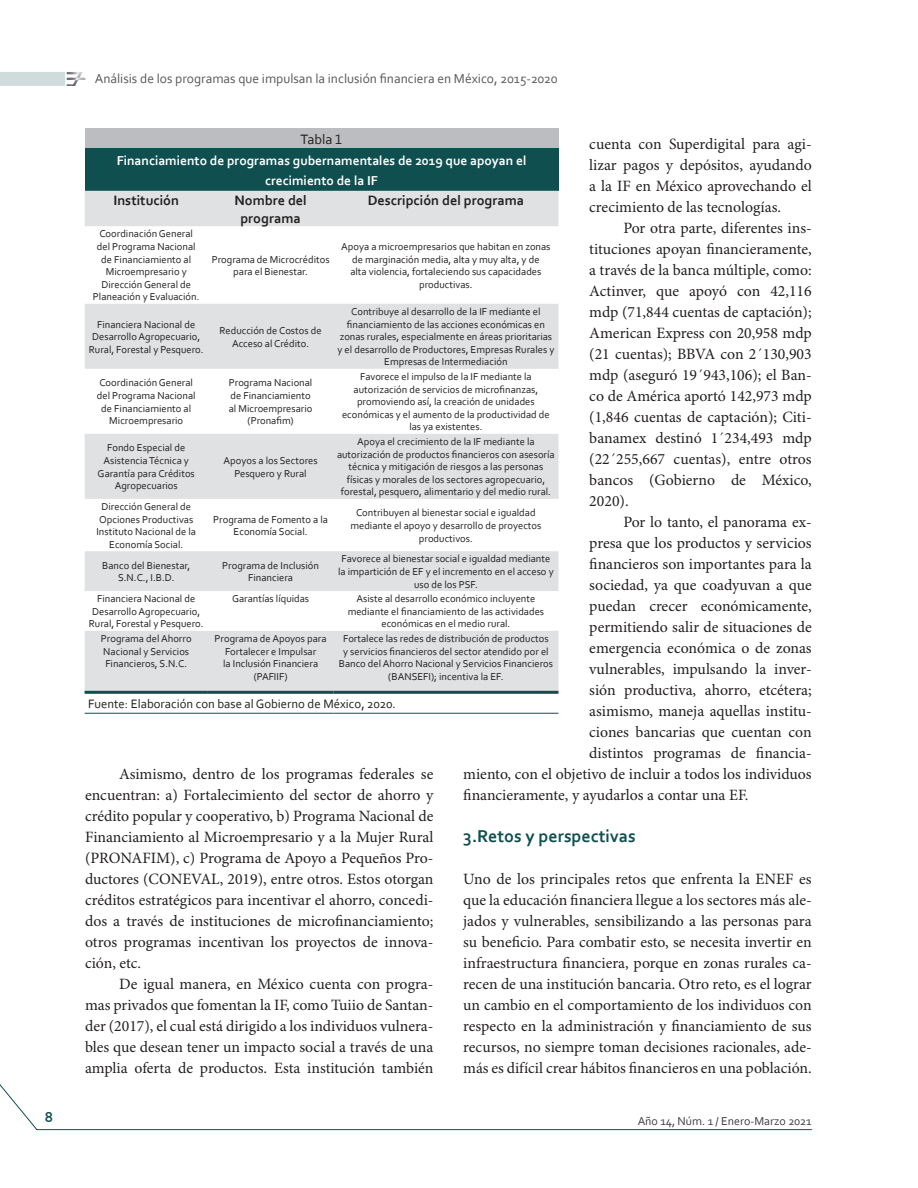
<style>
.page{position:relative;width:918px;height:1188px;background:#fff}
.page>*{position:absolute;margin:0;border:0;box-sizing:border-box;transform-origin:0 0}
.Subtítulos_artículos{font:700 18px "Corbel";color:#104f50}
.Texto_general{font:15.75px/21px "Minion Pro";color:#231f20;text-align:justify}
.Texto_gral-1er_párra{font:15.75px/21px "Minion Pro";color:#231f20;text-align:justify}
.t1{font:700 15px "Corbel";color:#104f50}
.Tablas-gral_-centro{font:700 14.25px/18px "Corbel";color:#231f20;text-align:center}
.Tablas-gral{font:14.25px "Corbel";color:#231f20}
.Tabla-título{font:700 13.5px/20.2px "Corbel";color:#fff;text-align:center}
.t2{font:13.5px "Corbel";color:#57585a}
.Tabla-pies{font:12.75px "Corbel";color:#231f20}
.t3{font:12px "Corbel";color:#3e3e3f}
.Tablas-indicadores{font:10.5px/12.6px "Corbel";color:#231f20;text-align:center}
</style>
<div class="page">
<div style="left:0;top:72px;width:65px;height:14px;background:#d0dcdc"></div>
<svg style="left:0;top:1084px;width:812px;height:46px"></svg>
<img style="left:67px;top:72px;width:19px;height:14px">
<div style="left:85px;top:128px;width:473px;height:21px;background:#bcbdc0"></div>
<div style="left:85px;top:149px;width:473px;height:42px;background:#104f50"></div>
<svg style="left:85px;top:191px;width:473px;height:500px;fill:#dfe1e2"></svg>
<hr style="left:85px;top:691px;width:123px;height:3px;background:#104f50">
<hr style="left:208px;top:691px;width:125px;height:3px;background:#104f50">
<hr style="left:333px;top:691px;width:225px;height:3px;background:#104f50">
<hr style="left:85px;top:713px;width:123px;height:1px;background:#104f50">
<hr style="left:208px;top:713px;width:125px;height:1px;background:#104f50">
<hr style="left:333px;top:713px;width:225px;height:1px;background:#104f50">
<p class="t2" style="left:95px;top:70px;width:465px">Análisis de los programas que impulsan la inclusión financiera en México, 2015-2020</p>
<p class="Tablas-gral" style="left:301px;top:130px;width:43px">Tabla 1</p>
<p class="Tabla-título" style="left:117px;top:150px;width:411px">Financiamiento de programas gubernamentales de 2019 que apoyan el crecimiento de la IF</p>
<p class="Tablas-gral_-centro" style="left:113px;top:191px;width:67px">Institución</p>
<p class="Tablas-gral_-centro" style="left:234px;top:191px;width:74px">Nombre del programa</p>
<p class="Tablas-gral_-centro" style="left:368px;top:191px;width:158px">Descripción del programa</p>
<p class="Tablas-indicadores" style="left:93px;top:227px;width:108px">Coordinación General del Programa Nacional de Financiamiento al<br>Microempresario y<br>Dirección General de<br>Planeación y Evaluación.</p>
<p class="Texto_general" style="left:589px;top:134px;width:224px">cuenta con Superdigital para agi&shy;lizar pagos y depósitos, ayudando a la IF en México aprovechando el crecimiento de las tecnologías.</p>
<p class="Texto_general" style="left:589px;top:218px;width:224px;text-indent:34px">Por otra parte, diferentes ins&shy;tituciones apoyan financieramente, a través de la banca múltiple, como:<br>Actinver, que apoyó con 42,116 mdp (71,844 cuentas de captación); American Express con 20,958 mdp (21 cuentas); BBVA con 2´130,903 mdp (aseguró 19´943,106); el Ban&shy;co de América aportó 142,973 mdp (1,846 cuentas de captación); Citi&shy;banamex destinó 1´234,493 mdp (22´255,667 cuentas), entre otros bancos (Gobierno de México, 2020).</p>
<p class="Texto_general" style="left:623px;top:512px;width:190px">Por lo tanto, el panorama ex-</p>
<p class="Texto_general" style="left:589px;top:533px;width:224px">presa que los productos y servicios</p>
<p class="Texto_general" style="left:589px;top:554px;width:224px">financieros son importantes para la</p>
<p class="Texto_general" style="left:589px;top:575px;width:224px">sociedad, ya que coadyuvan a que</p>
<p class="Texto_general" style="left:589px;top:596px;width:224px">puedan crecer económicamente,</p>
<p class="Texto_general" style="left:589px;top:617px;width:224px">permitiendo salir de situaciones de</p>
<p class="Texto_general" style="left:589px;top:638px;width:224px">emergencia económica o de zonas</p>
<p class="Texto_general" style="left:589px;top:659px;width:224px">vulnerables, impulsando la inver-</p>
<p class="Texto_general" style="left:589px;top:680px;width:224px">sión productiva, ahorro, etcétera;</p>
<p class="Texto_general" style="left:589px;top:701px;width:224px">asimismo, maneja aquellas institu-</p>
<p class="Texto_general" style="left:589px;top:722px;width:224px">ciones bancarias que cuentan con</p>
<p class="Texto_general" style="left:589px;top:743px;width:224px">distintos programas de financia-</p>
<p class="Texto_general" style="left:463px;top:764px;width:350px">miento, con el objetivo de incluir a todos los individuos</p>
<p class="Texto_general" style="left:463px;top:785px;width:287px">financieramente, y ayudarlos a contar una EF.</p>
<p class="Subtítulos_artículos" style="left:463px;top:824px;width:174px">3.Retos y perspectivas</p>
<p class="Texto_gral-1er_párra" style="left:463px;top:869px;width:350px">Uno de los principales retos que enfrenta la ENEF es que la educación financiera llegue a los sectores más ale&shy;jados y vulnerables, sensibilizando a las personas para su beneficio. Para combatir esto, se necesita invertir en infraestructura financiera, porque en zonas rurales ca&shy;recen de una institución bancaria. Otro reto, es el lograr un cambio en el comportamiento de los individuos con respecto en la administración y financiamiento de sus recursos, no siempre toman decisiones racionales, ade&shy;más es difícil crear hábitos financieros en una población.</p>
<p class="Tablas-indicadores" style="left:341px;top:240px;width:211px">Apoya a microempresarios que habitan en zonas de marginación media, alta y muy alta, y de<br>alta violencia, fortaleciendo sus capacidades productivas.</p>
<p class="Tablas-indicadores" style="left:212px;top:253px;width:119px">Programa de Microcréditos para el Bienestar.</p>
<p class="Tablas-indicadores" style="left:337px;top:305px;width:218px">Contribuye al desarrollo de la IF mediante el financiamiento de las acciones económicas en zonas rurales, especialmente en áreas prioritarias y el desarrollo de Productores, Empresas Rurales y Empresas de Intermediación</p>
<p class="Tablas-indicadores" style="left:89px;top:318px;width:116px">Financiera Nacional de<br>Desarrollo Agropecuario,<br>Rural, Forestal y Pesquero.</p>
<p class="Tablas-indicadores" style="left:220px;top:324px;width:104px">Reducción de Costos de<br>Acceso al Crédito.</p>
<p class="Tablas-indicadores" style="left:97px;top:376px;width:100px">Coordinación General del Programa Nacional de Financiamiento al<br>Microempresario</p>
<p class="Tablas-indicadores" style="left:229px;top:376px;width:85px">Programa Nacional de Financiamiento al Microempresario (Pronafim)</p>
<p class="Tablas-indicadores" style="left:342px;top:370px;width:209px">Favorece el impulso de la IF mediante la autorización de servicios de microfinanzas, promoviendo así, la creación de unidades económicas y el aumento de la productividad de las ya existentes.</p>
<p class="Tablas-indicadores" style="left:98px;top:441px;width:99px">Fondo Especial de<br>AsistenciaTécnica y<br>Garantía para Créditos<br>Agropecuarios</p>
<p class="Tablas-indicadores" style="left:337px;top:435px;width:219px">Apoya el crecimiento de la IF mediante la autorización de productos financieros con asesoría técnica y mitigación de riesgos a las personas físicas y morales de los sectores agropecuario, forestal, pesquero, alimentario y del medio rural.</p>
<p class="Tablas-indicadores" style="left:224px;top:454px;width:96px">Apoyos a los Sectores<br>Pesquero y Rural</p>
<p class="Tablas-indicadores" style="left:96px;top:500px;width:101px">Dirección General de<br>Opciones Productivas<br>Instituto Nacional de la<br>Economía Social.</p>
<p class="Tablas-indicadores" style="left:213px;top:513px;width:116px">Programa de Fomento a la<br>Economía Social.</p>
<p class="Tablas-indicadores" style="left:350px;top:506px;width:193px">Contribuyen al bienestar social e igualdad mediante el apoyo y desarrollo de proyectos productivos.</p>
<p class="Tablas-indicadores" style="left:102px;top:559px;width:90px">Banco del Bienestar,<br>S.N.C., I.B.D.</p>
<p class="Tablas-indicadores" style="left:222px;top:559px;width:98px">Programa de Inclusión<br>Financiera</p>
<p class="Tablas-indicadores" style="left:338px;top:552px;width:217px">Favorece al bienestar social e igualdad mediante la impartición de EF y el incremento en el acceso y uso de los PSF.</p>
<p class="Tablas-indicadores" style="left:89px;top:592px;width:116px">Financiera Nacional de<br>Desarrollo Agropecuario,<br>Rural, Forestal y Pesquero.</p>
<p class="Tablas-indicadores" style="left:232px;top:592px;width:79px">Garantías líquidas</p>
<p class="Tablas-indicadores" style="left:348px;top:592px;width:198px">Asiste al desarrollo económico incluyente mediante el financiamiento de las actividades económicas en el medio rural.</p>
<p class="Tablas-indicadores" style="left:101px;top:632px;width:92px;text-align:left">Programa del Ahorro<br>Nacional y Servicios<br>Financieros, S.N.C.</p>
<p class="Tablas-indicadores" style="left:215px;top:632px;width:113px">Programa de Apoyos para<br>Fortalecer e Impulsar<br>la Inclusión Financiera (PAFIIF)</p>
<p class="Tablas-indicadores" style="left:339px;top:632px;width:216px">Fortalece las redes de distribución de productos<br>y servicios financieros del sector atendido por el Banco del Ahorro Nacional y Servicios Financieros (BANSEFI); incentiva la EF.</p>
<p class="Tabla-pies" style="left:88px;top:695px;width:309px">Fuente: Elaboración con base al Gobierno de México, 2020.</p>
<p class="Texto_general" style="left:85px;top:764px;width:350px;text-indent:34px">Asimismo, dentro de los programas federales se encuentran: a) Fortalecimiento del sector de ahorro y crédito popular y cooperativo, b) Programa Nacional de Financiamiento al Microempresario y a la Mujer Rural (PRONAFIM), c) Programa de Apoyo a Pequeños Pro&shy;ductores (CONEVAL, 2019), entre otros. Estos otorgan créditos estratégicos para incentivar el ahorro, concedi&shy;dos a través de instituciones de microfinanciamiento; otros programas incentivan los proyectos de innova&shy;ción, etc.</p>
<p class="Texto_general" style="left:85px;top:974px;width:350px;text-indent:34px">De igual manera, en México cuenta con progra&shy;mas privados que fomentan la IF, como Tuiio de Santan&shy;der (2017), el cual está dirigido a los individuos vulnera&shy;bles que desean tener un impacto social a través de una amplia oferta de productos. Esta institución también</p>
<h3 class="t1" style="left:45px;top:1108px;width:10px">8</h3>
<p class="t3" style="left:638px;top:1113px;width:176px">Año 14, Núm. 1 / Enero-Marzo 2021</p>
</div>
